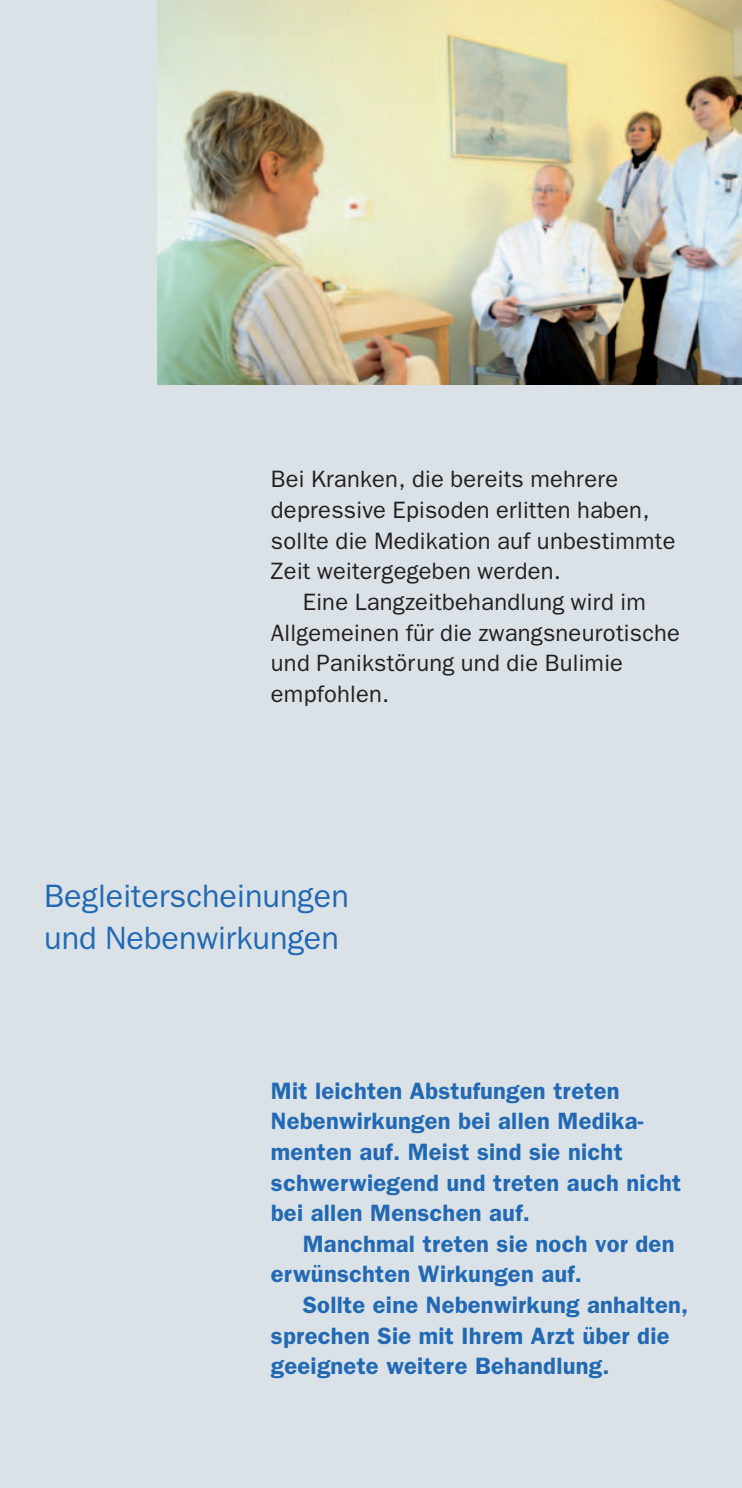
<style>
.page{position:relative;width:742px;height:1488px;background:#dae2e7}
.page>*{position:absolute;margin:0;border:0;box-sizing:border-box;transform-origin:0 0}
.t1{font:32.5px/42.5px "Franklin Gothic";color:#2169b4}
.t2{font:600 23.75px/30.5px "Franklin Gothic";letter-spacing:.01em;color:#2169b4}
.t3{font:23.75px/30.5px "Franklin Gothic";letter-spacing:.01em;color:#231f20}
</style>
<div class="page">
<img style="left:158px;top:0;width:584px;height:385px">
<p class="t3" style="left:271px;top:464px;width:406px">Bei Kranken, die bereits mehrere depressive Episoden erlitten haben, sollte die Medikation auf unbestimmte Zeit weitergegeben werden.</p>
<p class="t3" style="left:271px;top:587px;width:410px;text-indent:32px">Eine Langzeitbehandlung wird im<br>Allgemeinen für die zwangsneurotische und Panikstörung und die Bulimie empfohlen.</p>
<h1 class="t1" style="left:44px;top:875px;width:306px">Begleiterscheinungen und Nebenwirkungen</h1>
<p class="t2" style="left:271px;top:1075px;width:412px">Mit leichten Abstufungen treten<br>Nebenwirkungen bei allen Medika&shy;menten auf. Meist sind sie nicht schwerwiegend und treten auch nicht bei allen Menschen auf.</p>
<p class="t2" style="left:271px;top:1228px;width:405px;text-indent:32px">Manchmal treten sie noch vor den erwünschten Wirkungen auf.</p>
<p class="t2" style="left:271px;top:1290px;width:419px;text-indent:32px">Sollte eine Nebenwirkung anhalten, sprechen Sie mit Ihrem Arzt über die geeignete weitere Behandlung.</p>
</div>
